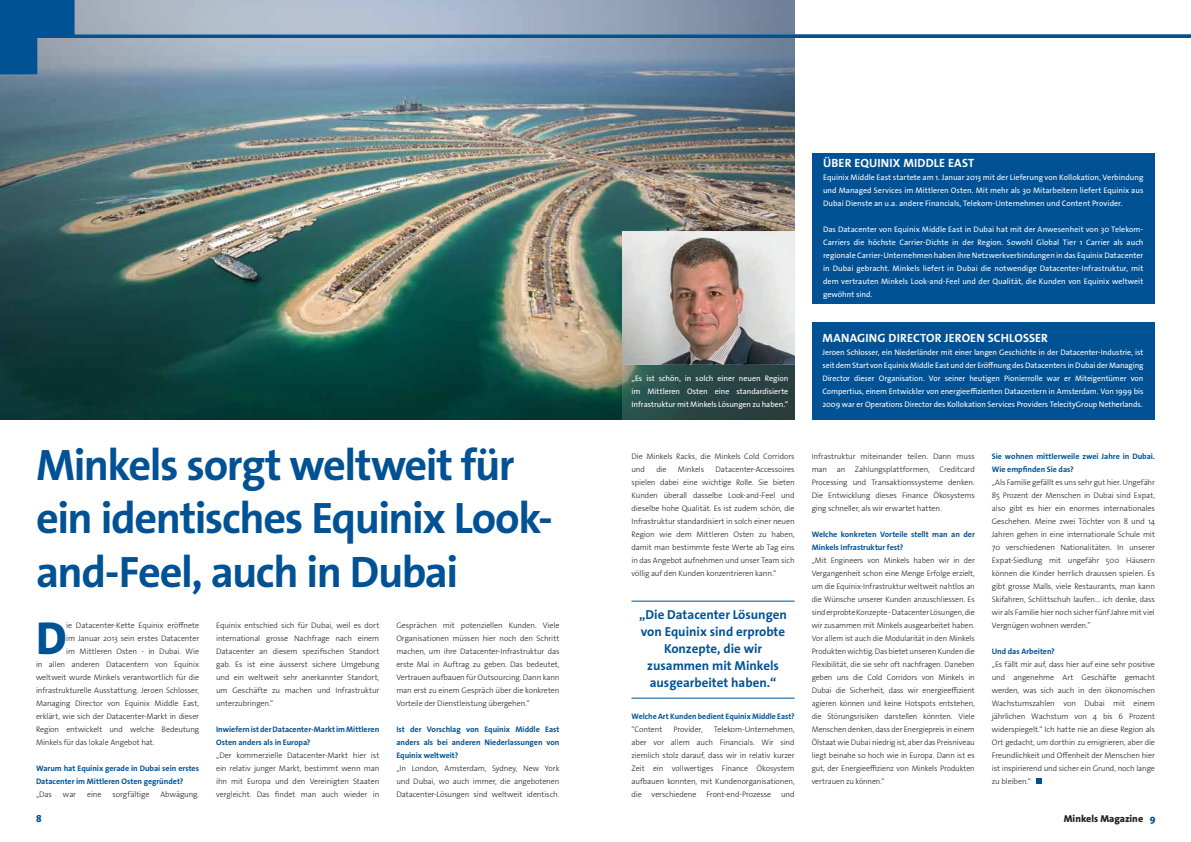
<style>
.page{position:relative;width:1191px;height:842px;background:#fff}
.page>*{position:absolute;margin:0;border:0;box-sizing:border-box;transform-origin:0 0}
.t1{font:800 46.5px "The Sans Os F";color:#005294}
.t2{font:700 44.3px/53.2px "The Sans Os F";letter-spacing:-.035em;color:#005294}
.t3{font:700 13px/17px "The Sans Os F";color:#005294;text-align:center}
.t4{font:700 12px "The Sans Os F";letter-spacing:.015em;color:#fff}
.t5{font:800 10px "The Sans Os F";color:#231f20}
.t6{font:800 10px "The Sans Os F";color:#005294}
.t7{font:300 8px/13px "The Sans Os F";letter-spacing:-.01em;color:#231f20;text-align:justify}
.t8{font:8px/13px "The Sans Os F";color:#fff;text-align:justify}
.t9{font:700 8px/13px "The Sans Os F";color:#005294}
.s1{color:#005294}
</style>
<div class="page">
<img style="left:0;top:74px;width:794px;height:346px">
<div style="left:812px;top:153px;width:343px;height:151px;background:#005294"></div>
<div style="left:812px;top:322px;width:343px;height:97px;background:#005294"></div>
<svg style="left:0;top:0;width:1191px;height:74px"></svg>
<svg style="left:1036px;top:778px;width:5px;height:6px"></svg>
<hr style="left:631px;top:601px;width:163px;height:1px;background:#005294">
<hr style="left:631px;top:698px;width:163px;height:1px;background:#005294">
<img style="left:622px;top:232px;width:172px;height:132px">
<svg style="left:622px;top:364px;width:172px;height:56px;background:#2d4b48"></svg>
<h2 class="t2" style="left:36px;top:439px;width:518px">Minkels sorgt weltweit für ein identisches Equinix Look&shy;and-Feel, auch in Dubai</h2>
<h1 class="t1" style="left:36px;top:608px;width:32px">D</h1>
<p class="t7" style="left:66px;top:618px;width:134px">ie Datacenter-Kette Equinix eröffnete</p>
<p class="t7" style="left:66px;top:631px;width:134px">im Januar 2013 sein erstes Datacenter</p>
<p class="t7" style="left:66px;top:644px;width:134px">im Mittleren Osten - in Dubai. Wie</p>
<p class="t7" style="left:36px;top:657px;width:165px">in allen anderen Datacentern von Equinix</p>
<p class="t7" style="left:36px;top:670px;width:165px">weltweit wurde Minkels verantwortlich für die</p>
<p class="t7" style="left:36px;top:683px;width:165px">infrastrukturelle Ausstattung. Jeroen Schlosser,</p>
<p class="t7" style="left:36px;top:696px;width:165px">Managing Director von Equinix Middle East,</p>
<p class="t7" style="left:36px;top:709px;width:165px">erklärt, wie sich der Datacenter-Markt in dieser</p>
<p class="t7" style="left:36px;top:722px;width:165px">Region entwickelt und welche Bedeutung</p>
<p class="t7" style="left:36px;top:735px;width:120px">Minkels für das lokale Angebot hat.</p>
<p class="t9" style="left:36px;top:761px;width:165px">Warum hat Equinix gerade in Dubai sein erstes<br>Datacenter im Mittleren Osten gegründet?</p>
<p class="t7" style="left:36px;top:787px;width:17px">„Das</p>
<p class="t7" style="left:63px;top:787px;width:15px">war</p>
<p class="t7" style="left:87px;top:787px;width:16px">eine</p>
<p class="t7" style="left:112px;top:787px;width:38px">sorgfältige</p>
<p class="t7" style="left:160px;top:787px;width:40px">Abwägung.</p>
<p class="t7" style="left:216px;top:618px;width:165px">Equinix entschied sich für Dubai, weil es dort international grosse Nachfrage nach einem Datacenter an diesem spezifischen Standort gab. Es ist eine äusserst sichere Umgebung und ein weltweit sehr anerkannter Standort, um Geschäfte zu machen und Infrastruktur unterzubringen.“</p>
<p class="t9" style="left:216px;top:722px;width:165px">Inwiefern ist der Datacenter-Markt im Mittleren<br>Osten anders als in Europa?</p>
<p class="t7" style="left:216px;top:748px;width:165px">„Der kommerzielle Datacenter-Markt hier ist ein relativ junger Markt, bestimmt wenn man ihn mit Europa und den Vereinigten Staaten vergleicht. Das findet man auch wieder in</p>
<p class="t7" style="left:396px;top:618px;width:165px">Gesprächen mit potenziellen Kunden. Viele Organisationen müssen hier noch den Schritt machen, um ihre Datacenter-Infrastruktur das erste Mal in Auftrag zu geben. Das bedeutet, Vertrauen aufbauen für Outsourcing. Dann kann man erst zu einem Gespräch über die konkreten Vorteile der Dienstleistung übergehen.“</p>
<p class="t9" style="left:396px;top:722px;width:165px;text-align:justify">Ist der Vorschlag von Equinix Middle East anders als bei anderen Niederlassungen von Equinix weltweit?</p>
<p class="t7" style="left:396px;top:761px;width:165px">„In London, Amsterdam, Sydney, New York und Dubai, wo auch immer, die angebotenen Datacenter-Lösungen sind weltweit identisch.</p>
<p class="t8" style="left:631px;top:371px;width:158px">„Es ist schön, in solch einer neuen Region im Mittleren Osten eine standardisierte Infrastruktur mit Minkels Lösungen zu haben.“</p>
<h3 class="t4" style="left:823px;top:155px;width:16px">Über</h3>
<h3 class="t4" style="left:854px;top:155px;width:22px">Equini</h3>
<h3 class="t4" style="left:892px;top:155px;width:29px">x Middle</h3>
<h3 class="t4" style="left:948px;top:155px;width:14px">East</h3>
<p class="t8" style="left:823px;top:171px;width:322px">Equinix Middle East startete am 1. Januar 2013 mit der Lieferung von Kollokation, Verbindung und Managed Services im Mittleren Osten. Mit mehr als 30 Mitarbeitern liefert Equinix aus Dubai Dienste an u.a. andere Financials, Telekom-Unternehmen und Content Provider.</p>
<p class="t8" style="left:823px;top:223px;width:322px">Das Datacenter von Equinix Middle East in Dubai hat mit der Anwesenheit von 30 Telekom-Carriers die höchste Carrier-Dichte in der Region. Sowohl Global Tier 1 Carrier als auch regionale Carrier-Unternehmen haben ihre Netzwerkverbindungen in das Equinix Datacenter in Dubai gebracht. Minkels liefert in Dubai die notwendige Datacenter-Infrastruktur, mit dem vertrauten Minkels Look-and-Feel und der Qualität, die Kunden von Equinix weltweit gewöhnt sind.</p>
<h3 class="t4" style="left:822px;top:330px;width:20px">Managing</h3>
<h3 class="t4" style="left:888px;top:330px;width:16px">Director</h3>
<h3 class="t4" style="left:944px;top:330px;width:8px">Jeroen</h3>
<h3 class="t4" style="left:987px;top:330px;width:14px">Schlosser</h3>
<p class="t8" style="left:822px;top:345px;width:322px">Jeroen Schlosser, ein Niederländer mit einer langen Geschichte in der Datacenter-Industrie, ist seit dem Start von Equinix Middle East und der Eröffnung des Datacenters in Dubai der Managing Director dieser Organisation. Vor seiner heutigen Pionierrolle war er Miteigentümer von Compertius, einem Entwickler von energieeffizienten Datacentern in Amsterdam. Von 1999 bis 2009 war er Operations Director des Kollokation Services Providers TelecityGroup Netherlands.</p>
<p class="t7" style="left:631px;top:449px;width:165px">Die Minkels Racks, die Minkels Cold Corridors und</p>
<p class="t7" style="left:656px;top:462px;width:12px">die</p>
<p class="t7" style="left:678px;top:462px;width:28px">Minkels</p>
<p class="t7" style="left:631px;top:462px;width:165px;text-indent:84px">Datacenter-Accessoires spielen dabei eine wichtige Rolle. Sie bieten Kunden überall dasselbe Look-and-Feel und dieselbe hohe Qualität. Es ist zudem schön, die Infrastruktur standardisiert in solch einer neuen Region wie dem Mittleren Osten zu haben, damit man bestimmte feste Werte ab Tag eins in das Angebot aufnehmen und unser Team sich völlig auf den Kunden konzentrieren kann.“</p>
<h3 class="t3" style="left:639px;top:606px;width:149px">„Die Datacenter Lösungen von Equinix sind erprobte<br>Konzepte, die wir zusammen mit Minkels ausgearbeitet haben.“</h3>
<p class="t9" style="left:631px;top:709px;width:165px">Welche Art Kunden bedient Equinix Middle East?</p>
<p class="t7" style="left:631px;top:722px;width:32px">“Content</p>
<p class="t7" style="left:673px;top:722px;width:31px">Provider,</p>
<p class="t7" style="left:631px;top:722px;width:165px;text-indent:82px">Telekom-Unternehmen, aber vor allem auch Financials. Wir sind ziemlich stolz darauf, dass wir in relativ kurzer Zeit ein vollwertiges Finance Ökosystem aufbauen konnten, mit Kundenorganisationen, die verschiedene Front-end-Prozesse und</p>
<p class="t7" style="left:811px;top:449px;width:165px">Infrastruktur miteinander teilen. Dann muss man an Zahlungsplattformen, Creditcard Processing und Transaktionssysteme denken.<br>Die Entwicklung dieses Finance Ökosystems ging schneller, als wir erwartet hatten.</p>
<p class="t9" style="left:811px;top:527px;width:165px">Welche konkreten Vorteile stellt man an der<br>Minkels Infrastruktur fest?</p>
<p class="t7" style="left:811px;top:553px;width:165px">„Mit Engineers von Minkels haben wir in der Vergangenheit schon eine Menge Erfolge erzielt, um die Equinix-Infrastruktur weltweit nahtlos an die Wünsche unserer Kunden anzuschliessen. Es sind erprobte Konzepte - Datacenter Lösungen, die wir zusammen mit Minkels ausgearbeitet haben.<br>Vor allem ist auch die Modularität in den Minkels Produkten wichtig. Das bietet unseren Kunden die Flexibilität, die sie sehr oft nachfragen. Daneben geben uns die Cold Corridors von Minkels in Dubai die Sicherheit, dass wir energieeffizient agieren können und keine Hotspots entstehen, die Störungsrisiken darstellen könnten. Viele Menschen denken, dass der Energiepreis in einem Ölstaat wie Dubai niedrig ist, aber das Preisniveau liegt beinahe so hoch wie in Europa. Dann ist es gut, der Energieeffizienz von Minkels Produkten vertrauen zu können.“</p>
<p class="t9" style="left:991px;top:449px;width:165px">Sie wohnen mittlerweile zwei Jahre in Dubai.<br>Wie empfinden Sie das?</p>
<p class="t7" style="left:991px;top:475px;width:165px">„Als Familie gefällt es uns sehr gut hier. Ungefähr 85 Prozent der Menschen in Dubai sind Expat, also gibt es hier ein enormes internationales Geschehen. Meine zwei Töchter von 8 und 14<br>Jahren gehen in eine internationale Schule mit 70 verschiedenen Nationalitäten. In unserer Expat-Siedlung mit ungefähr 500 Häusern können die Kinder herrlich draussen spielen. Es gibt grosse Malls, viele Restaurants, man kann Skifahren, Schlittschuh laufen... ich denke, dass wir als Familie hier noch sicher fünf Jahre mit viel Vergnügen wohnen werden.”</p>
<p class="t9" style="left:991px;top:644px;width:65px">Und das Arbeiten?</p>
<p class="t7" style="left:991px;top:657px;width:165px">„Es fällt mir auf, dass hier auf eine sehr positive und angenehme Art Geschäfte gemacht werden, was sich auch in den ökonomischen Wachstumszahlen von Dubai mit einem jährlichen Wachstum von 4 bis 6 Prozent widerspiegelt.“ Ich hatte nie an diese Region als Ort gedacht, um dorthin zu emigrieren, aber die Freundlichkeit und Offenheit der Menschen hier ist inspirierend und sicher ein Grund, noch lange zu bleiben.“</p>
<p class="t6" style="left:36px;top:812px;width:7px">8</p>
<p class="t5" style="left:1063px;top:812px;width:93px">Minkels Magazine <span class="s1">9</span></p>
</div>
